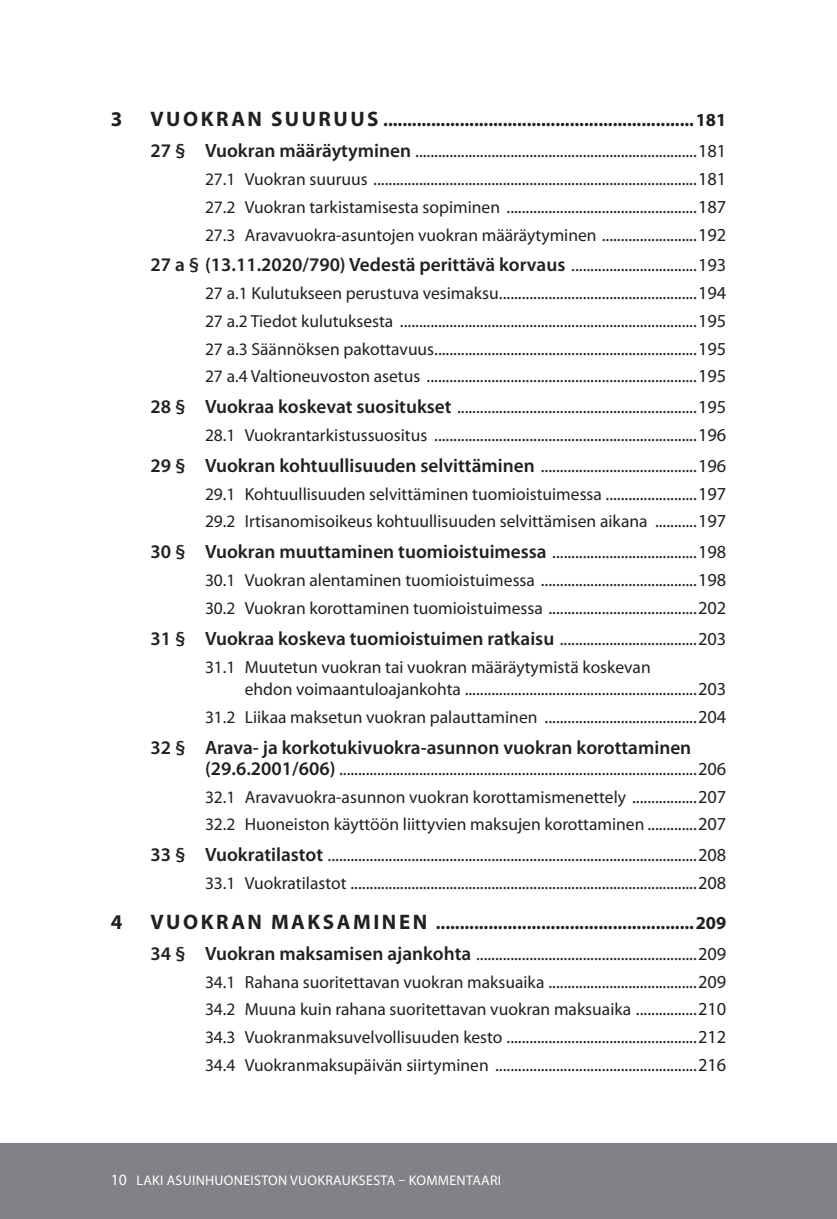
<style>
.page{position:relative;width:837px;height:1219px;background:#fff}
.page>*{position:absolute;margin:0;border:0;box-sizing:border-box;transform-origin:0 0}
.t1{font:700 21px "Myriad Pro";color:#231f20}
.t2{font:600 19.25px "Myriad Pro";color:#231f20}
.t3{font:18.38px/27.7px "Myriad Pro";color:#231f20}
.t4{font:17.5px/27.7px "Myriad Pro";color:#231f20}
.t5{font:14px "Myriad Pro";letter-spacing:.02em;color:#fff}
.s1{font-weight:700;font-size:21px}
.s2{font-weight:700}
.s3{font-weight:600;font-size:19.25px}
.s4{font-size:17.5px}
.s5{font-size:18.38px}
.s6{font-weight:400;font-size:18.38px}
.s7{font-size:15.75px}
</style>
<div class="page">
<div style="left:0;top:1142px;width:836px;height:76px;background:#808285"></div>
<p class="t1" style="left:111px;top:106px;width:13px">3</p>
<p class="t3" style="left:150px;top:104px;width:577px;line-height:31px"><span class="s1">VUOK RAN SUURUUS</span> <span class="s2">.................................................................181<br></span><span class="s3">27 § Vuokran määräytyminen</span> ..........................................................................181</p>
<p class="t3" style="left:205px;top:165px;width:522px"><span class="s4">27.1 Vuokran suuruus</span> .....................................................................................181<br><span class="s4">27.2 Vuokran tarkistamisesta sopiminen</span> ..................................................187</p>
<p class="t4" style="left:205px;top:220px;width:522px">27.3 Aravavuokra-asuntojen vuokran määräytyminen <span class="s5">.........................192</span></p>
<p class="t2" style="left:150px;top:253px;width:577px">27 a § (13.11.2020/790) Vedestä perittävä korvaus <span class="s6">.................................193</span></p>
<p class="t3" style="left:205px;top:279px;width:522px;text-align:justify"><span class="s4">27 a.1 Kulutukseen perustuva vesimaksu</span>....................................................194<br><span class="s4">27 a.2 Tiedot kulutuksesta</span> ..............................................................................195<br><span class="s4">27 a.3 Säännöksen pakottavuus</span>.....................................................................195<br><span class="s4">27 a.4 Valtioneuvoston asetus</span> .......................................................................195</p>
<p class="t3" style="left:150px;top:393px;width:577px;text-align:right"><span class="s3">28 § Vuokraa koskevat suositukset</span> ...............................................................195<br><span class="s4">28.1 Vuokrantarkistussuositus</span> .....................................................................196</p>
<p class="t3" style="left:150px;top:451px;width:577px"><span class="s3">29 § Vuokran kohtuullisuuden selvittäminen</span> .........................................196</p>
<p class="t4" style="left:205px;top:479px;width:522px">29.1 Kohtuullisuuden selvittäminen tuomioistuimessa <span class="s5">........................197<br></span>29.2 Irtisanomisoikeus kohtuullisuuden selvittämisen aikana <span class="s5">...........197</span></p>
<p class="t3" style="left:205px;top:538px;width:522px;text-align:justify;text-indent:-55px"><span class="s3">30 § Vuokran muuttaminen tuomioistuimessa</span> ......................................198<br><span class="s4">30.1 Vuokran alentaminen tuomioistuimessa</span> .........................................198<br><span class="s4">30.2 Vuokran korottaminen tuomioistuimessa</span> .......................................202</p>
<p class="t2" style="left:150px;top:626px;width:577px">31 § Vuokraa koskeva tuomioistuimen ratkaisu <span class="s6">....................................203</span></p>
<p class="t4" style="left:205px;top:652px;width:447px">31.1 Muutetun vuokran tai vuokran määräytymistä koskevan</p>
<p class="t3" style="left:205px;top:675px;width:522px;text-align:right"><span class="s4">ehdon voimaantuloajankohta</span> .............................................................203<br><span class="s4">31.2 Liikaa maksetun vuokran palauttaminen</span> ........................................204</p>
<p class="t2" style="left:150px;top:735px;width:542px">32 § Arava- ja korkotukivuokra-asunnon vuokran korottaminen</p>
<p class="t3" style="left:205px;top:754px;width:522px"><span class="s3">(29.6.2001/606)</span> ..............................................................................................206</p>
<p class="t4" style="left:205px;top:782px;width:522px">32.1 Aravavuokra-asunnon vuokran korottamismenettely <span class="s5">.................207<br></span>32.2 Huoneiston käyttöön liittyvien maksujen korottaminen <span class="s5">.............207</span></p>
<p class="t3" style="left:150px;top:841px;width:577px;text-align:right"><span class="s3">33 § Vuokratilastot</span> .................................................................................................208<br><span class="s4">33.1 Vuokratilastot</span> ...........................................................................................208</p>
<p class="t1" style="left:111px;top:907px;width:13px">4</p>
<p class="t3" style="left:150px;top:906px;width:577px;line-height:31px"><span class="s1">VUOK RAN MAK SAMINE N</span> <span class="s2">......................................................209<br></span><span class="s3">34 § Vuokran maksamisen ajankohta</span> ..........................................................209</p>
<p class="t3" style="left:205px;top:967px;width:522px"><span class="s4">34.1 Rahana suoritettavan vuokran maksuaika</span> .......................................209</p>
<p class="t4" style="left:205px;top:995px;width:522px">34.2 Muuna kuin rahana suoritettavan vuokran maksuaika <span class="s5">................210</span></p>
<p class="t3" style="left:205px;top:1022px;width:522px"><span class="s4">34.3 Vuokranmaksuvelvollisuuden kesto</span> ..................................................212<br><span class="s4">34.4 Vuokranmaksupäivän siirtyminen</span> .....................................................216</p>
<p class="t5" style="left:111px;top:1171px;width:392px"><span class="s7">10</span> LAKI ASUINHUONEISTON VUOKRAUKSESTA – KOMMENTAARI</p>
</div>
